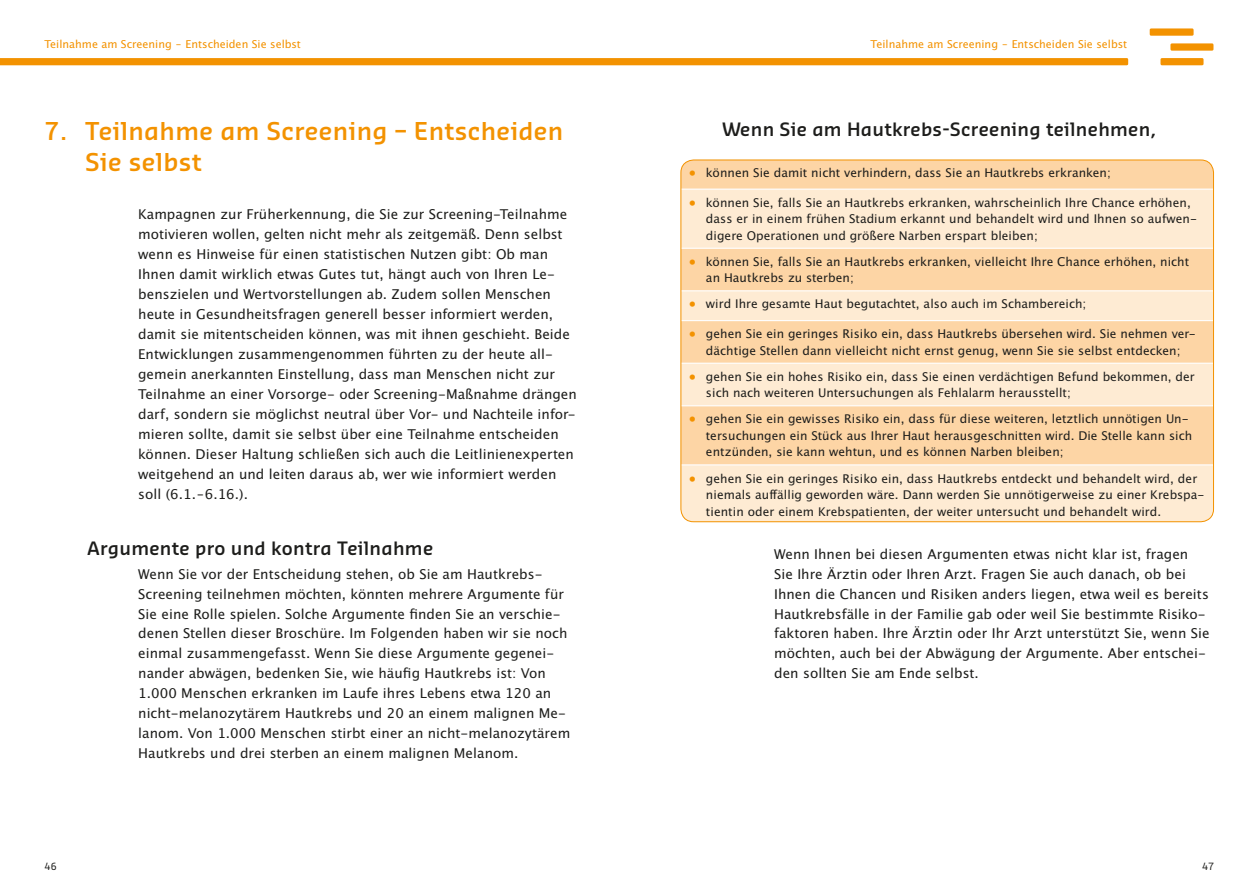
<style>
.page{position:relative;width:1259px;height:893px;background:#fff}
.page>*{position:absolute;margin:0;border:0;box-sizing:border-box;transform-origin:0 0}
.t1{font:600 24px/31.5px "Sansa Pro";letter-spacing:.015em;color:#f39200}
.Headline_2__Ebene{font:600 18px "Sansa Pro";letter-spacing:.015em;color:#1d1d1b}
.Fliess{font:13.5px/20px "Lucida San Rom";letter-spacing:.005em;color:#1d1d1b}
.t2{font:12px/16.5px "Lucida San Rom";letter-spacing:.005em;color:#1d1d1b}
.t3{font:10.8px "Lucida San Rom";color:#f39200}
.t4{font:9.75px "Sansa Pro";color:#1d1d1b}
.s1{color:#f39200}
</style>
<div class="page">
<div style="left:1149px;top:28px;width:44px;height:8px;background:#f39200"></div>
<div style="left:1170px;top:43px;width:43px;height:8px;background:#f39200"></div>
<div style="left:1160px;top:58px;width:43px;height:7px;background:#f39200"></div>
<svg style="left:0;top:58px;width:1128px;height:7px;background:#f39302"></svg>
<div style="left:682px;top:161px;width:531px;height:28px;background:#fdd5a5"></div>
<svg style="left:682px;top:190px;width:531px;height:332px;background:#fde1bf"></svg>
<hr style="left:681px;top:248px;width:532px;height:1px;background:#fff">
<hr style="left:681px;top:290px;width:532px;height:1px;background:#fff">
<hr style="left:681px;top:320px;width:532px;height:1px;background:#fff">
<hr style="left:681px;top:363px;width:532px;height:1px;background:#fff">
<hr style="left:681px;top:405px;width:532px;height:1px;background:#fff">
<hr style="left:681px;top:464px;width:532px;height:1px;background:#fff">
<p class="t3" style="left:44px;top:37px;width:258px">Teilnahme am Screening – Entscheiden Sie selbst</p>
<p class="t3" style="left:870px;top:37px;width:258px">Teilnahme am Screening – Entscheiden Sie selbst</p>
<p class="t1" style="left:85px;top:114px;width:480px;text-indent:-41px">7. Teilnahme am Screening – Entscheiden<br>Sie selbst</p>
<p class="Fliess" style="left:138px;top:205px;width:440px">Kampagnen zur Früherkennung, die Sie zur Screening-Teilnahme motivieren wollen, gelten nicht mehr als zeitgemäß. Denn selbst wenn es Hinweise für einen statistischen Nutzen gibt: Ob man Ihnen damit wirklich etwas Gutes tut, hängt auch von Ihren Le&shy;benszielen und Wertvorstellungen ab. Zudem sollen Menschen heute in Gesundheitsfragen generell besser informiert werden, damit sie mitentscheiden können, was mit ihnen geschieht. Beide Entwicklungen zusammengenommen führten zu der heute all&shy;gemein anerkannten Einstellung, dass man Menschen nicht zur Teilnahme an einer Vorsorge- oder Screening-Maßnahme drängen darf, sondern sie möglichst neutral über Vor- und Nachteile infor&shy;mieren sollte, damit sie selbst über eine Teilnahme entscheiden können. Dieser Haltung schließen sich auch die Leitlinienexperten weitgehend an und leiten daraus ab, wer wie informiert werden soll (6.1.–6.16.).</p>
<p class="Headline_2__Ebene" style="left:87px;top:536px;width:347px">Argumente pro und kontra Teilnahme</p>
<p class="Fliess" style="left:138px;top:564px;width:433px">Wenn Sie vor der Entscheidung stehen, ob Sie am Hautkrebs-Screening teilnehmen möchten, könnten mehrere Argumente für Sie eine Rolle spielen. Solche Argumente finden Sie an verschie&shy;denen Stellen dieser Broschüre. Im Folgenden haben wir sie noch einmal zusammengefasst. Wenn Sie diese Argumente gegenei&shy;nander abwägen, bedenken Sie, wie häufig Hautkrebs ist: Von 1.000 Menschen erkranken im Laufe ihres Lebens etwa 120 an nicht-melanozytärem Hautkrebs und 20 an einem malignen Me&shy;lanom. Von 1.000 Menschen stirbt einer an nicht-melanozytärem Hautkrebs und drei sterben an einem malignen Melanom.</p>
<p class="Headline_2__Ebene" style="left:722px;top:117px;width:435px">Wenn Sie am Hautkrebs-Screening teilnehmen,</p>
<p class="t2" style="left:689px;top:165px;width:423px"><span class="s1">•</span> können Sie damit nicht verhindern, dass Sie an Hautkrebs erkranken;</p>
<p class="t2" style="left:706px;top:194px;width:492px;text-indent:-17px"><span class="s1">•</span> können Sie, falls Sie an Hautkrebs erkranken, wahrscheinlich Ihre Chance erhöhen, dass er in einem frühen Stadium erkannt und behandelt wird und Ihnen so aufwen&shy;digere Operationen und größere Narben erspart bleiben;</p>
<p class="t2" style="left:706px;top:254px;width:485px;text-indent:-17px"><span class="s1">•</span> können Sie, falls Sie an Hautkrebs erkranken, vielleicht Ihre Chance erhöhen, nicht an Hautkrebs zu sterben;</p>
<p class="t2" style="left:689px;top:296px;width:399px"><span class="s1">•</span> wird Ihre gesamte Haut begutachtet, also auch im Schambereich;</p>
<p class="t2" style="left:689px;top:326px;width:508px;text-align:center"><span class="s1">•</span> gehen Sie ein geringes Risiko ein, dass Hautkrebs übersehen wird. Sie nehmen ver&shy;dächtige Stellen dann vielleicht nicht ernst genug, wenn Sie sie selbst entdecken;</p>
<p class="t2" style="left:706px;top:368px;width:490px;text-indent:-17px"><span class="s1">•</span> gehen Sie ein hohes Risiko ein, dass Sie einen verdächtigen Befund bekommen, der sich nach weiteren Untersuchungen als Fehlalarm herausstellt;</p>
<p class="t2" style="left:706px;top:411px;width:488px;text-indent:-17px"><span class="s1">•</span> gehen Sie ein gewisses Risiko ein, dass für diese weiteren, letztlich unnötigen Un&shy;tersuchungen ein Stück aus Ihrer Haut herausgeschnitten wird. Die Stelle kann sich entzünden, sie kann wehtun, und es können Narben bleiben;</p>
<p class="t2" style="left:706px;top:470px;width:500px;text-indent:-17px"><span class="s1">•</span> gehen Sie ein geringes Risiko ein, dass Hautkrebs entdeckt und behandelt wird, der niemals auffällig geworden wäre. Dann werden Sie unnötigerweise zu einer Krebspa&shy;tientin oder einem Krebspatienten, der weiter untersucht und behandelt wird.</p>
<p class="Fliess" style="left:774px;top:544px;width:437px">Wenn Ihnen bei diesen Argumenten etwas nicht klar ist, fragen Sie Ihre Ärztin oder Ihren Arzt. Fragen Sie auch danach, ob bei Ihnen die Chancen und Risiken anders liegen, etwa weil es bereits Hautkrebsfälle in der Familie gab oder weil Sie bestimmte Risiko&shy;faktoren haben. Ihre Ärztin oder Ihr Arzt unterstützt Sie, wenn Sie möchten, auch bei der Abwägung der Argumente. Aber entschei&shy;den sollten Sie am Ende selbst.</p>
<p class="t4" style="left:45px;top:860px;width:14px">46</p>
<p class="t4" style="left:1202px;top:860px;width:14px">47</p>
</div>
